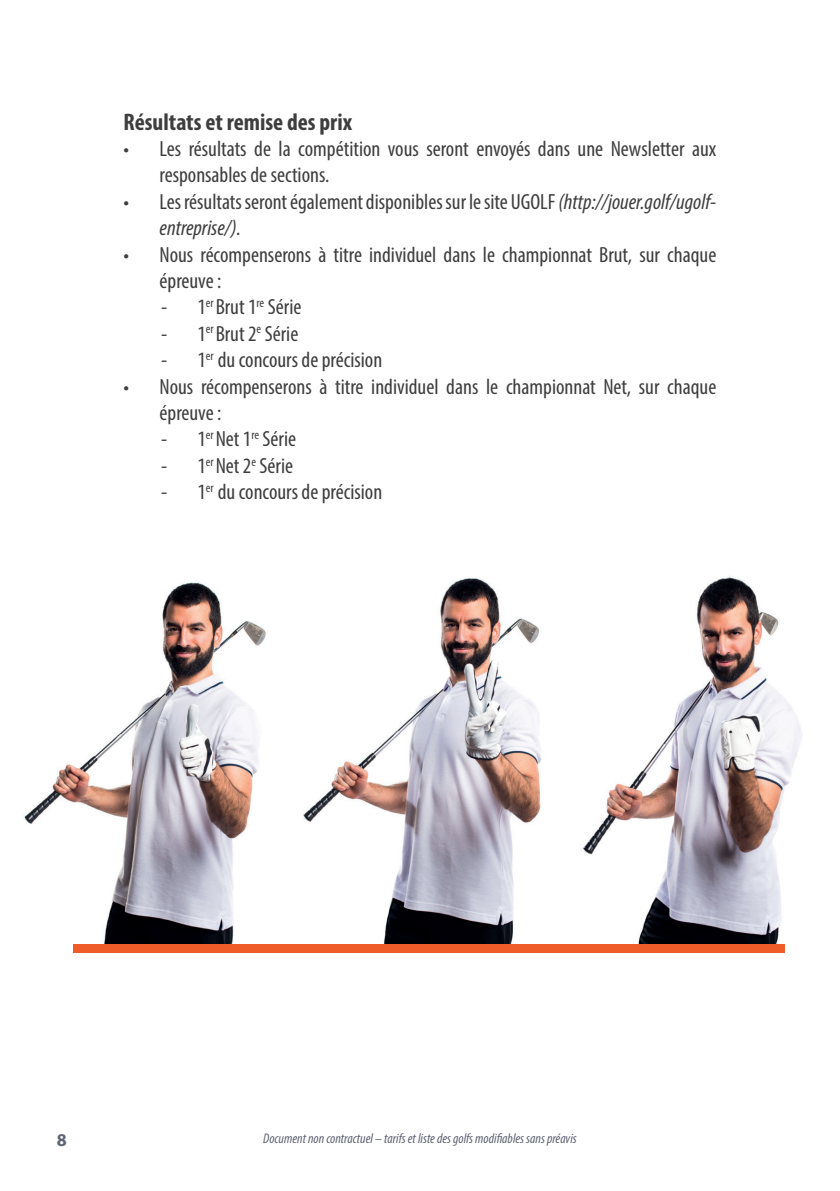
<style>
.page{position:relative;width:840px;height:1191px;background:#fff}
.page>*{position:absolute;margin:0;border:0;box-sizing:border-box;transform-origin:0 0}
.t1{font:700 condensed 24px "Myriad Pro";color:#3e3e3f}
.t2{font:condensed 22px/26.4px "Myriad Pro";color:#3e3e3f}
.t3{font:700 18px "Myriad Pro";color:#5e6473}
.t4{font:italic condensed 14px "Myriad Pro";color:#5e6473}
.s1{font-style:italic}
</style>
<div class="page">
<img style="left:24px;top:577px;width:778px;height:368px">
<div style="left:73px;top:944px;width:710px;height:9px;background:#ef5b29"></div>
<p class="t1" style="left:123px;top:107px;width:230px">Résultats et remise des prix</p>
<p class="t2" style="left:159px;top:135px;width:558px;text-indent:-36px">• Les résultats de la compétition vous seront envoyés dans une Newsletter aux responsables de sections.</p>
<p class="t2" style="left:159px;top:188px;width:558px;text-indent:-36px">• Les résultats seront également disponibles sur le site UGOLF <span class="s1">(http://jouer.golf/ugolf&shy;entreprise/).</span></p>
<p class="t2" style="left:159px;top:241px;width:558px;text-indent:-36px">• Nous récompenserons à titre individuel dans le championnat Brut, sur chaque épreuve :</p>
<p class="t2" style="left:161px;top:294px;width:141px"><span class="s1">-</span> 1<sup>er</sup> Brut 1<sup>re</sup> Série</p>
<p class="t2" style="left:161px;top:320px;width:138px"><span class="s1">-</span> 1<sup>er</sup> Brut 2<sup>e</sup> Série</p>
<p class="t2" style="left:161px;top:346px;width:222px"><span class="s1">-</span> 1<sup>er</sup> du concours de précision</p>
<p class="t2" style="left:159px;top:373px;width:558px;text-indent:-36px">• Nous récompenserons à titre individuel dans le championnat Net, sur chaque épreuve :</p>
<p class="t2" style="left:161px;top:426px;width:136px"><span class="s1">-</span> 1<sup>er</sup> Net 1<sup>re</sup> Série</p>
<p class="t2" style="left:161px;top:452px;width:133px"><span class="s1">-</span> 1<sup>er</sup> Net 2<sup>e</sup> Série</p>
<p class="t2" style="left:161px;top:478px;width:222px"><span class="s1">-</span> 1<sup>er</sup> du concours de précision</p>
<p class="t3" style="left:57px;top:1128px;width:11px">8</p>
<p class="t4" style="left:263px;top:1129px;width:315px">Document non contractuel – tarifs et liste des golfs modifiables sans préavis</p>
</div>
